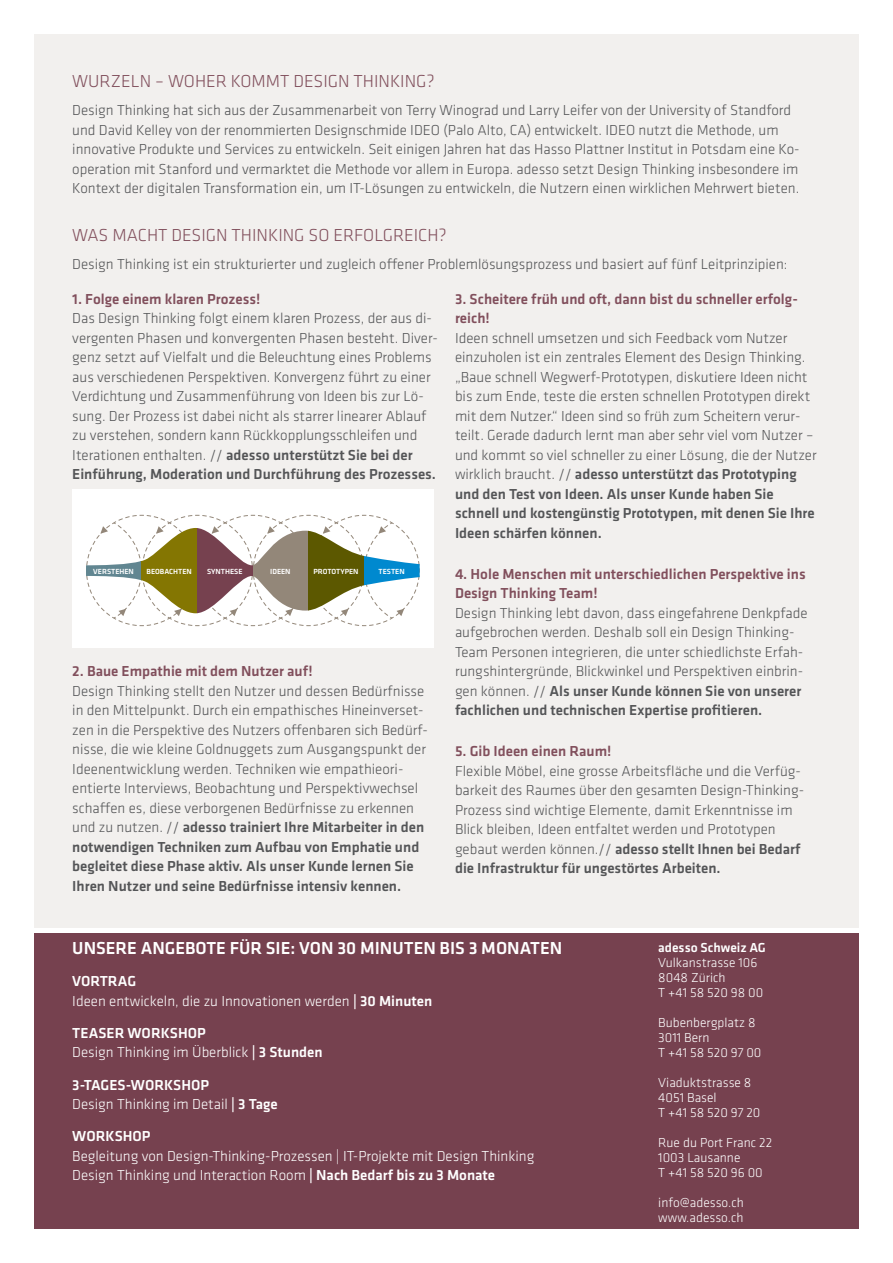
<style>
.page{position:relative;width:893px;height:1263px;background:#fff}
.page>*{position:absolute;margin:0;border:0;box-sizing:border-box;transform-origin:0 0}
.t1{font:300 18px "Klavika";color:#814f5c}
.t2{font:500 18px "Klavika";color:#fff}
.t3{font:300 15px/19.5px "Klavika";color:#545557}
.t4{font:300 15px/19.5px "Klavika";color:#fff}
.t5{font:500 15px/19.5px "Klavika";color:#fff}
.t6{font:300 13.5px "Klavika";color:#fff}
.t7{font:500 13.5px "Klavika";color:#fff}
.t8{font:500 7.65px "Klavika";color:#fff}
.s1{font-weight:500;color:#814f5c}
.s2{font-weight:500}
.s3{font-weight:300}
</style>
<div class="page">
<div style="left:34px;top:34px;width:825px;height:893px;background:#f2f0ee"></div>
<div style="left:34px;top:933px;width:824px;height:296px;background:#76414f"></div>
<div style="left:72px;top:489px;width:362px;height:159px;background:#fff"></div>
<svg style="left:102px;top:514px;width:301px;height:112px"></svg>
<svg style="left:86px;top:528px;width:56px;height:85px"></svg>
<svg style="left:142px;top:528px;width:55px;height:85px;fill:#847602"></svg>
<svg style="left:197px;top:528px;width:56px;height:85px;fill:#76414f"></svg>
<svg style="left:253px;top:528px;width:55px;height:85px;fill:#938779"></svg>
<svg style="left:308px;top:528px;width:56px;height:85px;fill:#5c5800"></svg>
<svg style="left:364px;top:528px;width:56px;height:85px"></svg>
<p class="t1" style="left:72px;top:70px;width:364px">WURZELN – WOHER KOMMT DESIGN THINKING?</p>
<p class="t3" style="left:72px;top:100px;width:729px">Design Thinking hat sich aus der Zusammenarbeit von Terry Winograd und Larry Leifer von der University of Standford und David Kelley von der renommierten Designschmide IDEO (Palo Alto, CA) entwickelt. IDEO nutzt die Methode, um innovative Produkte und Services zu entwickeln. Seit einigen Jahren hat das Hasso Plattner Institut in Potsdam eine Ko&shy;operation mit Stanford und vermarktet die Methode vor allem in Europa. adesso setzt Design Thinking insbesondere im Kontext der digitalen Transformation ein, um IT-Lösungen zu entwickeln, die Nutzern einen wirklichen Mehrwert bieten.</p>
<p class="t1" style="left:72px;top:224px;width:376px">WAS MACHT DESIGN THINKING SO ERFOLGREICH?</p>
<p class="t3" style="left:72px;top:254px;width:717px">Design Thinking ist ein strukturierter und zugleich offener Problemlösungsprozess und basiert auf fünf Leitprinzipien:</p>
<p class="t3" style="left:455px;top:289px;width:363px"><span class="s1">3. Scheitere früh und oft, dann bist du schneller erfolg&shy;reich!<br></span>Ideen schnell umsetzen und sich Feedback vom Nutzer einzuholen ist ein zentrales Element des Design Thinking. „Baue schnell Wegwerf-Prototypen, diskutiere Ideen nicht bis zum Ende, teste die ersten schnellen Prototypen direkt mit dem Nutzer.“ Ideen sind so früh zum Scheitern verur&shy;teilt. Gerade dadurch lernt man aber sehr viel vom Nutzer – und kommt so viel schneller zu einer Lösung, die der Nutzer wirklich braucht. // <span class="s2">adesso unterstützt das Prototyping und den Test von Ideen. Als unser Kunde haben Sie schnell und kostengünstig Prototypen, mit denen Sie Ihre Ideen schärfen können.</span></p>
<p class="t3" style="left:455px;top:564px;width:354px"><span class="s1">4. Hole Menschen mit unterschiedlichen Perspektive ins Design Thinking Team!<br></span>Design Thinking lebt davon, dass eingefahrene Denkpfade aufgebrochen werden. Deshalb soll ein Design Thinking-Team Personen integrieren, die unter schiedlichste Erfah&shy;rungshintergründe, Blickwinkel und Perspektiven einbrin&shy;gen können. // <span class="s2">Als unser Kunde können Sie von unserer fachlichen und technischen Expertise profitieren.</span></p>
<p class="t3" style="left:455px;top:741px;width:349px"><span class="s1">5. Gib Ideen einen Raum!<br></span>Flexible Möbel, eine grosse Arbeitsfläche und die Verfüg&shy;barkeit des Raumes über den gesamten Design-Thinking-Prozess sind wichtige Elemente, damit Erkenntnisse im Blick bleiben, Ideen entfaltet werden und Prototypen gebaut werden können.// <span class="s2">adesso stellt Ihnen bei Bedarf die Infrastruktur für ungestörtes Arbeiten.</span></p>
<p class="t3" style="left:72px;top:289px;width:367px"><span class="s1">1. Folge einem klaren Prozess!<br></span>Das Design Thinking folgt einem klaren Prozess, der aus di&shy;vergenten Phasen und konvergenten Phasen besteht. Diver&shy;genz setzt auf Vielfalt und die Beleuchtung eines Problems aus verschiedenen Perspektiven. Konvergenz führt zu einer Verdichtung und Zusammenführung von Ideen bis zur Lö&shy;sung. Der Prozess ist dabei nicht als starrer linearer Ablauf zu verstehen, sondern kann Rückkopplungsschleifen und Iterationen enthalten. // <span class="s2">adesso unterstützt Sie bei der Einführung, Moderation und Durchführung des Prozesses.</span></p>
<p class="t8" style="left:93px;top:566px;width:42px">VERSTEHEN</p>
<p class="t8" style="left:147px;top:566px;width:47px">BEOBACHTEN</p>
<p class="t8" style="left:207px;top:566px;width:37px">SYNTHESE</p>
<p class="t8" style="left:270px;top:566px;width:22px">IDEEN</p>
<p class="t8" style="left:313px;top:566px;width:47px">PROTOTYPEN</p>
<p class="t8" style="left:379px;top:566px;width:28px">TESTEN</p>
<p class="t3" style="left:72px;top:661px;width:357px"><span class="s1">2. Baue Empathie mit dem Nutzer auf!<br></span>Design Thinking stellt den Nutzer und dessen Bedürfnisse in den Mittelpunkt. Durch ein empathisches Hineinverset&shy;zen in die Perspektive des Nutzers offenbaren sich Bedürf&shy;nisse, die wie kleine Goldnuggets zum Ausgangspunkt der Ideenentwicklung werden. Techniken wie empathieori&shy;entierte Interviews, Beobachtung und Perspektivwechsel schaffen es, diese verborgenen Bedürfnisse zu erkennen und zu nutzen. // <span class="s2">adesso trainiert Ihre Mitarbeiter in den notwendigen Techniken zum Aufbau von Emphatie und begleitet diese Phase aktiv. Als unser Kunde lernen Sie Ihren Nutzer und seine Bedürfnisse intensiv kennen.</span></p>
<p class="t2" style="left:72px;top:936px;width:491px">UNSERE ANGEBOTE FÜR SIE: VON 30 MINUTEN BIS 3 MONATEN</p>
<p class="t4" style="left:72px;top:971px;width:361px"><span class="s2">VORTRAG<br></span>Ideen entwickeln, die zu Innovationen werden <span class="s2">| 30 Minuten</span></p>
<p class="t4" style="left:72px;top:1023px;width:252px"><span class="s2">TEASER WORKSHOP<br></span>Design Thinking im Überblick <span class="s2">| 3 Stunden</span></p>
<p class="t5" style="left:72px;top:1074px;width:207px">3-TAGES-WORKSHOP<br><span class="s3">Design Thinking im Detail</span> | 3 Tage</p>
<p class="t4" style="left:72px;top:1126px;width:464px"><span class="s2">WORKSHOP<br></span>Begleitung von Design-Thinking-Prozessen | IT-Projekte mit Design Thinking<br>Design Thinking und Interaction Room <span class="s2">| Nach Bedarf bis zu 3 Monate</span></p>
<p class="t7" style="left:658px;top:938px;width:109px">adesso Schweiz AG</p>
<p class="t6" style="left:658px;top:954px;width:101px">Vulkanstrasse 106</p>
<p class="t6" style="left:658px;top:969px;width:69px">8048 Zürich</p>
<p class="t6" style="left:658px;top:984px;width:107px">T +41 58 520 98 00</p>
<p class="t6" style="left:658px;top:1014px;width:99px">Bubenbergplatz 8</p>
<p class="t6" style="left:658px;top:1029px;width:53px">3011 Bern</p>
<p class="t6" style="left:658px;top:1044px;width:105px">T +41 58 520 97 00</p>
<p class="t6" style="left:658px;top:1074px;width:95px">Viaduktstrasse 8</p>
<p class="t6" style="left:658px;top:1089px;width:60px">4051 Basel</p>
<p class="t6" style="left:658px;top:1104px;width:104px">T +41 58 520 97 20</p>
<p class="t6" style="left:658px;top:1134px;width:116px">Rue du Port Franc 22</p>
<p class="t6" style="left:658px;top:1149px;width:84px">1003 Lausanne</p>
<p class="t6" style="left:658px;top:1164px;width:106px">T +41 58 520 96 00</p>
<p class="t6" style="left:658px;top:1194px;width:87px">info@adesso.ch</p>
<p class="t6" style="left:658px;top:1209px;width:87px">www.adesso.ch</p>
</div>
